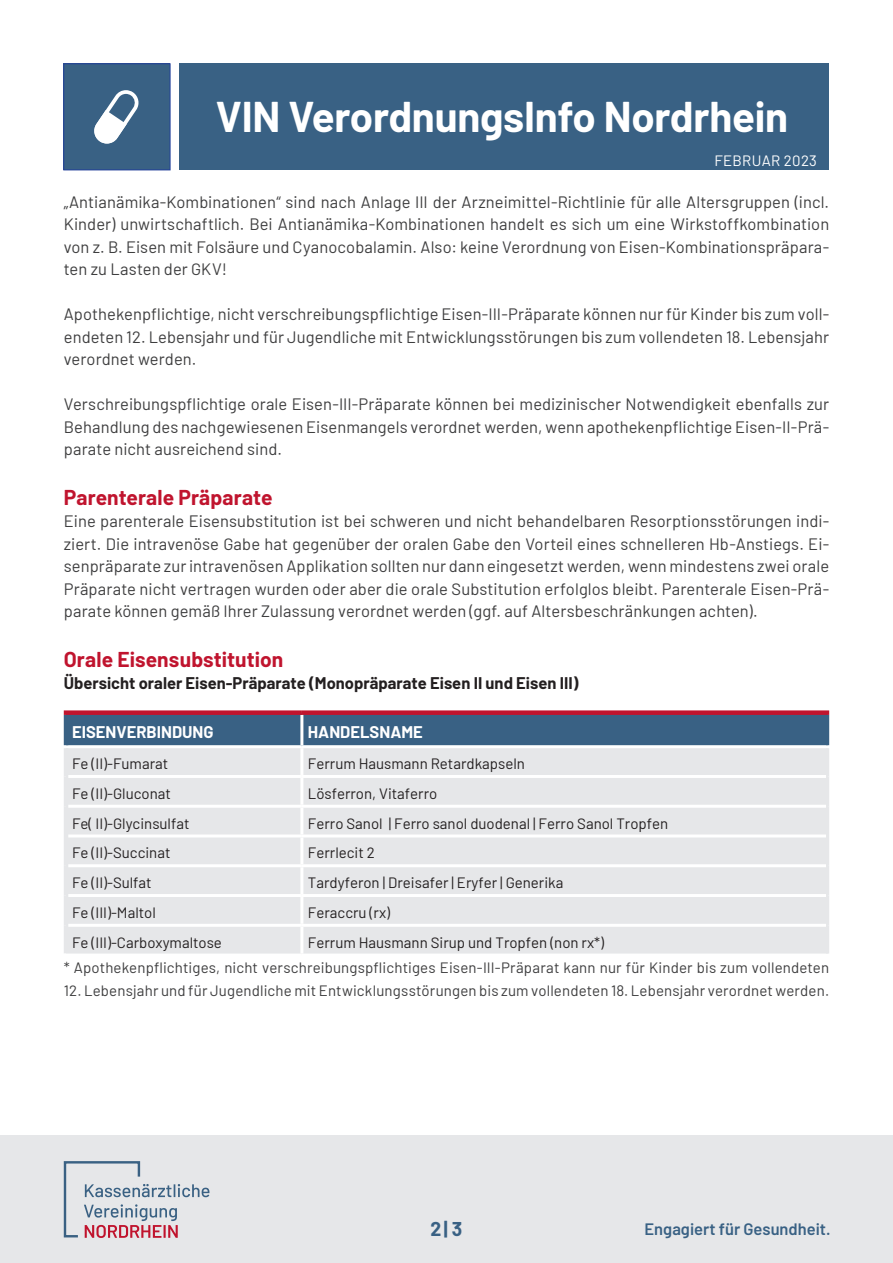
<style>
.page{position:relative;width:893px;height:1263px;background:#fff}
.page>*{position:absolute;margin:0;border:0;box-sizing:border-box;transform-origin:0 0}
.t1{font:700 42px "Barlow";letter-spacing:-.005em;color:#fff}
._1_0_-_Fließtext_-_1{font:700 21px "Barlow";letter-spacing:.005em;color:#c0142e}
.t2{font:700 19.5px "Barlow";color:#396184}
._1_0_-_Fließtext_-_1-2{font:16.5px/22.5px "Barlow";letter-spacing:.005em;color:#3e3e3f;text-align:justify}
._1_0_-_Fließtext_-_1-3{font:700 16.5px "Barlow";color:#231f20}
._1_0_-_Fließtext___1{font:700 16.5px "Barlow";color:#fff}
.t3{font:600 16.5px "Barlow";color:#396184}
._1_0_-_Fließtext___1-2{font:15px "Barlow";color:#231f20}
._1_0_-_Fließtext_-_1-4{font:15px "Barlow";letter-spacing:.01em;color:#3e3e3f}
.t4{font:15px "Barlow";letter-spacing:.02em;color:#fff}
</style>
<div class="page">
<div style="left:180px;top:64px;width:649px;height:106px;background:#396184"></div>
<div style="left:64px;top:64px;width:106px;height:106px;background:#396184"></div>
<div style="left:64px;top:64px;width:106px;height:106px;border:1px solid #223f99"></div>
<svg style="left:94px;top:90px;width:45px;height:54px"></svg>
<div style="left:0;top:1135px;width:893px;height:128px;background:#e6e7e9"></div>
<svg style="left:64px;top:1161px;width:145px;height:77px"></svg>
<div style="left:68px;top:715px;width:758px;height:30px;background:#396184"></div>
<div style="left:68px;top:748px;width:758px;height:205px;background:#e6e7e9"></div>
<div style="left:302px;top:710px;width:527px;height:5px;background:#c0142e"></div>
<hr style="left:300px;top:715px;width:3px;height:30px;background:#fff">
<hr style="left:64px;top:715px;width:4px;height:30px;background:#396184">
<div style="left:64px;top:710px;width:238px;height:5px;background:#c0142e"></div>
<hr style="left:64px;top:748px;width:4px;height:28px;background:#e6e7e9">
<hr style="left:64px;top:776px;width:4px;height:30px;background:#e6e7e9">
<hr style="left:64px;top:806px;width:4px;height:30px;background:#e6e7e9">
<hr style="left:64px;top:836px;width:4px;height:30px;background:#e6e7e9">
<hr style="left:64px;top:866px;width:4px;height:29px;background:#e6e7e9">
<hr style="left:64px;top:895px;width:4px;height:30px;background:#e6e7e9">
<hr style="left:64px;top:925px;width:4px;height:28px;background:#e6e7e9">
<hr style="left:300px;top:748px;width:3px;height:27px;background:#fff">
<hr style="left:68px;top:775px;width:234px;height:3px;background:#fff">
<hr style="left:302px;top:775px;width:524px;height:3px;background:#fff">
<hr style="left:300px;top:778px;width:3px;height:27px;background:#fff">
<hr style="left:68px;top:805px;width:234px;height:3px;background:#fff">
<hr style="left:302px;top:805px;width:524px;height:3px;background:#fff">
<hr style="left:300px;top:808px;width:3px;height:26px;background:#fff">
<hr style="left:68px;top:834px;width:234px;height:3px;background:#fff">
<hr style="left:302px;top:834px;width:524px;height:3px;background:#fff">
<hr style="left:300px;top:837px;width:3px;height:27px;background:#fff">
<hr style="left:68px;top:864px;width:234px;height:3px;background:#fff">
<hr style="left:302px;top:864px;width:524px;height:3px;background:#fff">
<hr style="left:300px;top:867px;width:3px;height:27px;background:#fff">
<hr style="left:68px;top:894px;width:234px;height:3px;background:#fff">
<hr style="left:302px;top:894px;width:524px;height:3px;background:#fff">
<hr style="left:300px;top:897px;width:3px;height:27px;background:#fff">
<hr style="left:68px;top:924px;width:234px;height:3px;background:#fff">
<hr style="left:302px;top:924px;width:524px;height:3px;background:#fff">
<hr style="left:300px;top:927px;width:3px;height:26px;background:#fff">
<hr style="left:826px;top:715px;width:3px;height:30px;background:#396184">
<hr style="left:826px;top:748px;width:3px;height:28px;background:#e6e7e9">
<hr style="left:826px;top:776px;width:3px;height:30px;background:#e6e7e9">
<hr style="left:826px;top:806px;width:3px;height:30px;background:#e6e7e9">
<hr style="left:826px;top:836px;width:3px;height:30px;background:#e6e7e9">
<hr style="left:826px;top:866px;width:3px;height:29px;background:#e6e7e9">
<hr style="left:826px;top:895px;width:3px;height:30px;background:#e6e7e9">
<hr style="left:826px;top:925px;width:3px;height:28px;background:#e6e7e9">
<h1 class="t1" style="left:216px;top:86px;width:574px">VIN VerordnungsInfo Nordrhein</h1>
<p class="t4" style="left:714px;top:149px;width:104px">FEBRUAR 2023</p>
<p class="_1_0_-_Fließtext_-_1-2" style="left:64px;top:189px;width:767px">„Antianämika-Kombinationen“ sind nach Anlage III der Arzneimittel-Richtlinie für alle Altersgruppen (incl.<br>Kinder) unwirtschaftlich. Bei Antianämika-Kombinationen handelt es sich um eine Wirkstoffkombination von z. B. Eisen mit Folsäure und Cyanocobalamin. Also: keine Verordnung von Eisen-Kombinationspräpara&shy;ten zu Lasten der GKV!</p>
<p class="_1_0_-_Fließtext_-_1-2" style="left:64px;top:302px;width:767px">Apothekenpflichtige, nicht verschreibungspflichtige Eisen-III-Präparate können nur für Kinder bis zum voll&shy;endeten 12. Lebensjahr und für Jugendliche mit Entwicklungsstörungen bis zum vollendeten 18. Lebensjahr verordnet werden.</p>
<p class="_1_0_-_Fließtext_-_1-2" style="left:64px;top:392px;width:767px">Verschreibungspflichtige orale Eisen-III-Präparate können bei medizinischer Notwendigkeit ebenfalls zur Behandlung des nachgewiesenen Eisenmangels verordnet werden, wenn apothekenpflichtige Eisen-II-Prä&shy;parate nicht ausreichend sind.</p>
<p class="_1_0_-_Fließtext_-_1" style="left:64px;top:482px;width:210px">Parenterale Präparate</p>
<p class="_1_0_-_Fließtext_-_1-2" style="left:64px;top:509px;width:767px">Eine parenterale Eisensubstitution ist bei schweren und nicht behandelbaren Resorptionsstörungen indi&shy;ziert. Die intravenöse Gabe hat gegenüber der oralen Gabe den Vorteil eines schnelleren Hb-Anstiegs. Ei&shy;senpräparate zur intravenösen Applikation sollten nur dann eingesetzt werden, wenn mindestens zwei orale Präparate nicht vertragen wurden oder aber die orale Substitution erfolglos bleibt. Parenterale Eisen-Prä&shy;parate können gemäß Ihrer Zulassung verordnet werden (ggf. auf Altersbeschränkungen achten).</p>
<p class="_1_0_-_Fließtext_-_1" style="left:64px;top:644px;width:221px">Orale Eisensubstitution</p>
<p class="_1_0_-_Fließtext_-_1-3" style="left:64px;top:671px;width:516px">Übersicht oraler Eisen-Präparate (Monopräparate Eisen II und Eisen III)</p>
<p class="_1_0_-_Fließtext___1" style="left:72px;top:720px;width:143px">EISENVERBINDUNG</p>
<p class="_1_0_-_Fließtext___1" style="left:308px;top:720px;width:116px">HANDELSNAME</p>
<p class="_1_0_-_Fließtext___1-2" style="left:72px;top:753px;width:98px">Fe (II)-Fumarat</p>
<p class="_1_0_-_Fließtext___1-2" style="left:308px;top:753px;width:219px">Ferrum Hausmann Retardkapseln</p>
<p class="_1_0_-_Fließtext___1-2" style="left:72px;top:782px;width:100px">Fe (II)-Gluconat</p>
<p class="_1_0_-_Fließtext___1-2" style="left:308px;top:782px;width:131px">Lösferron, Vitaferro</p>
<p class="_1_0_-_Fließtext___1-2" style="left:72px;top:812px;width:119px">Fe( II)-Glycinsulfat</p>
<p class="_1_0_-_Fließtext___1-2" style="left:308px;top:812px;width:362px">Ferro Sanol | Ferro sanol duodenal | Ferro Sanol Tropfen</p>
<p class="_1_0_-_Fließtext___1-2" style="left:72px;top:842px;width:100px">Fe (II)-Succinat</p>
<p class="_1_0_-_Fließtext___1-2" style="left:308px;top:842px;width:69px">Ferrlecit 2</p>
<p class="_1_0_-_Fließtext___1-2" style="left:72px;top:872px;width:81px">Fe (II)-Sulfat</p>
<p class="_1_0_-_Fließtext___1-2" style="left:308px;top:872px;width:257px">Tardyferon | Dreisafer | Eryfer | Generika</p>
<p class="_1_0_-_Fließtext___1-2" style="left:72px;top:902px;width:85px">Fe (III)-Maltol</p>
<p class="_1_0_-_Fließtext___1-2" style="left:308px;top:902px;width:84px">Feraccru (rx)</p>
<p class="_1_0_-_Fließtext___1-2" style="left:72px;top:931px;width:151px">Fe (III)-Carboxymaltose</p>
<p class="_1_0_-_Fließtext___1-2" style="left:308px;top:931px;width:298px">Ferrum Hausmann Sirup und Tropfen (non rx*)</p>
<p class="_1_0_-_Fließtext_-_1-4" style="left:64px;top:957px;width:767px">* Apothekenpflichtiges, nicht verschreibungspflichtiges Eisen-III-Präparat kann nur für Kinder bis zum vollendeten</p>
<p class="_1_0_-_Fließtext_-_1-4" style="left:64px;top:979px;width:767px">12. Lebensjahr und für Jugendliche mit Entwicklungsstörungen bis zum vollendeten 18. Lebensjahr verordnet werden.</p>
<p class="t2" style="left:431px;top:1214px;width:33px">2| 3</p>
<p class="t3" style="left:645px;top:1217px;width:188px">Engagiert für Gesundheit.</p>
</div>
